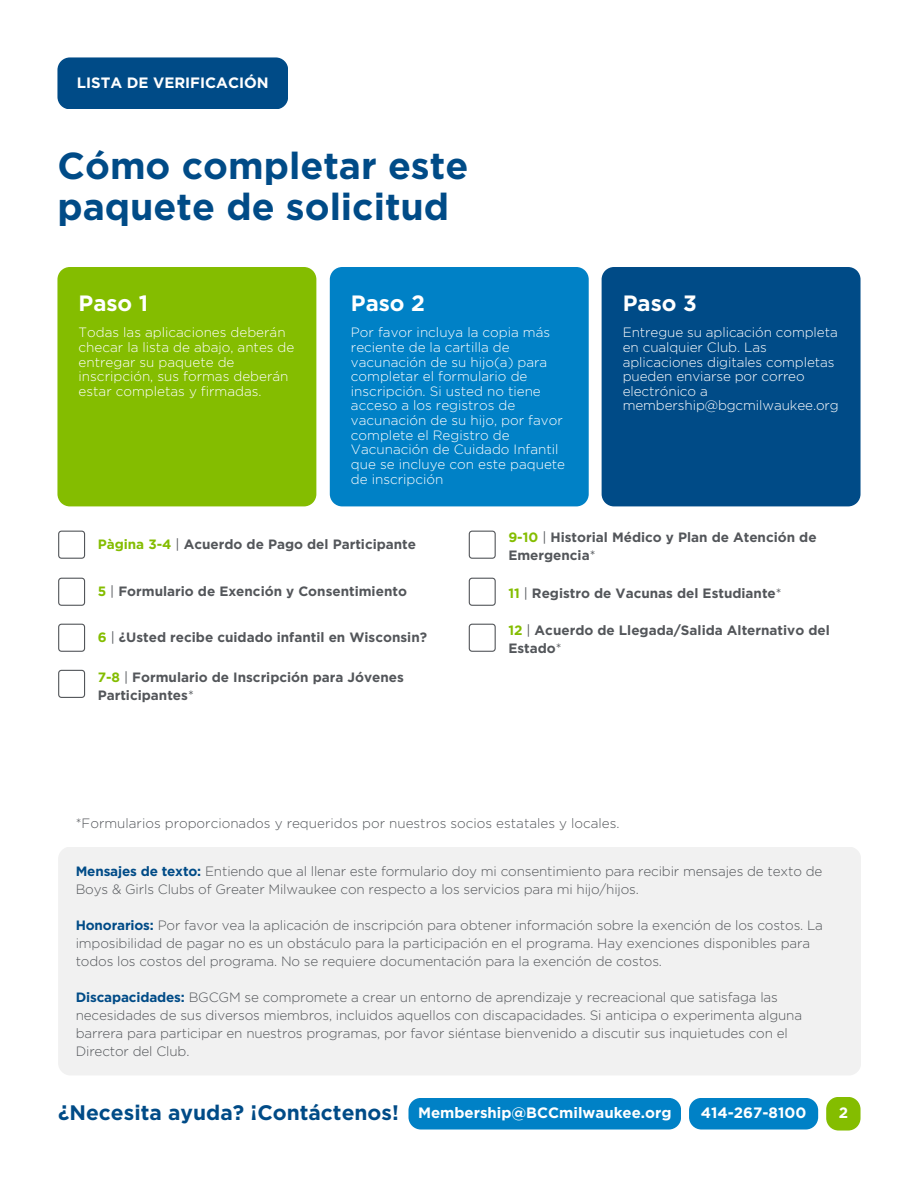
<style>
.page{position:relative;width:918px;height:1188px;background:#fff}
.page>*{position:absolute;margin:0;border:0;box-sizing:border-box;transform-origin:0 0}
.t1{font:700 37.5px/41.7px "Gotham";color:#004b87}
.t2{font:700 22.2px "Gotham";color:#fff}
.t3{font:700 21px "Gotham";color:#004b87}
.t4{font:700 15px "Gotham";color:#fff}
.t5{font:300 13.5px/18px "Gotham";letter-spacing:-.01em;color:#53565a}
.t6{font:300 13.5px/14.7px "Gotham";color:#fff}
.t7{font:700 13.5px/18px "Gotham";color:#53565a}
.s1{color:#84bd00}
.s2{font-weight:400}
.s3{font-weight:700;color:#004b87}
</style>
<div class="page">
<div style="left:826px;top:1097px;width:34px;height:34px;background:#84bd00;border-radius:12px"></div>
<div style="left:57px;top:57px;width:231px;height:52px;background:#004b87;border-radius:12px"></div>
<svg style="left:58px;top:531px;width:27px;height:28px"></svg>
<div style="left:57px;top:267px;width:259px;height:239px;background:#84bd00"></div>
<div style="left:330px;top:267px;width:259px;height:239px;background:#0081c6"></div>
<div style="left:602px;top:267px;width:259px;height:239px;background:#004b87"></div>
<svg style="left:58px;top:578px;width:27px;height:28px"></svg>
<svg style="left:469px;top:531px;width:27px;height:28px"></svg>
<svg style="left:469px;top:578px;width:27px;height:28px"></svg>
<svg style="left:469px;top:624px;width:27px;height:28px"></svg>
<svg style="left:58px;top:624px;width:27px;height:28px"></svg>
<div style="left:58px;top:847px;width:803px;height:228px;background:#f1f1f1;border-radius:12px"></div>
<div style="left:408px;top:1098px;width:273px;height:32px;background:#0081c6;border-radius:12px"></div>
<div style="left:689px;top:1098px;width:129px;height:32px;background:#0081c6;border-radius:12px"></div>
<svg style="left:58px;top:670px;width:27px;height:28px"></svg>
<h1 class="t4" style="left:77px;top:73px;width:193px">LISTA DE VERIFICACIÓN</h1>
<h2 class="t1" style="left:57px;top:144px;width:412px">Cómo completar este paquete de solicitud</h2>
<h2 class="t2" style="left:79px;top:290px;width:71px">Paso 1</h2>
<p class="t2" style="left:351px;top:290px;width:76px">Paso 2</p>
<h2 class="t2" style="left:623px;top:290px;width:76px">Paso 3</h2>
<p class="t6" style="left:79px;top:325px;width:217px">Todas las aplicaciones deberán checar la lista de abajo, antes de entregar su paquete de inscripción, sus formas deberán estar completas y firmadas.</p>
<p class="t6" style="left:351px;top:325px;width:216px">Por favor incluya la copia más reciente de la cartilla de vacunación de su hijo(a) para completar el formulario de inscripción. Si usted no tiene acceso a los registros de vacunación de su hijo, por favor complete el Registro de<br>Vacunación de Cuidado Infantil que se incluye con este paquete de inscripción</p>
<p class="t6" style="left:623px;top:325px;width:218px">Entregue su aplicación completa en cualquier Club. Las aplicaciones digitales completas pueden enviarse por correo electrónico a membership@bgcmilwaukee.org</p>
<p class="t7" style="left:98px;top:535px;width:320px"><span class="s1">Pàgina 3-4</span> <span class="s2">|</span> Acuerdo de Pago del Participante</p>
<p class="t7" style="left:98px;top:582px;width:311px"><span class="s1">5</span> <span class="s2">|</span> Formulario de Exención y Consentimiento</p>
<p class="t7" style="left:98px;top:628px;width:331px"><span class="s1">6</span> <span class="s2">|</span> ¿Usted recibe cuidado infantil en Wisconsin?</p>
<p class="t7" style="left:98px;top:668px;width:308px"><span class="s1">7-8</span> <span class="s2">|</span> Formulario de Inscripción para Jóvenes<br>Participantes<span class="s2">*</span></p>
<p class="t7" style="left:508px;top:529px;width:310px"><span class="s1">9-10</span> <span class="s2">|</span> Historial Médico y Plan de Atención de<br>Emergencia<span class="s2">*</span></p>
<p class="t7" style="left:508px;top:585px;width:275px"><span class="s1">11</span> <span class="s2">|</span> Registro de Vacunas del Estudiante<span class="s2">*</span></p>
<p class="t7" style="left:508px;top:622px;width:323px"><span class="s1">12</span> <span class="s2">|</span> Acuerdo de Llegada/Salida Alternativo del<br>Estado<span class="s2">*</span></p>
<h4 class="t5" style="left:76px;top:814px;width:545px">*Formularios proporcionados y requeridos por nuestros socios estatales y locales.</h4>
<p class="t5" style="left:76px;top:862px;width:748px"><span class="s3">Mensajes de texto:</span> Entiendo que al llenar este formulario doy mi consentimiento para recibir mensajes de texto de<br>Boys &amp; Girls Clubs of Greater Milwaukee con respecto a los servicios para mi hijo/hijos.</p>
<p class="t5" style="left:76px;top:916px;width:749px"><span class="s3">Honorarios:</span> Por favor vea la aplicación de inscripción para obtener información sobre la exención de los costos. La imposibilidad de pagar no es un obstáculo para la participación en el programa. Hay exenciones disponibles para todos los costos del programa. No se requiere documentación para la exención de costos.</p>
<p class="t5" style="left:76px;top:988px;width:728px"><span class="s3">Discapacidades:</span> BGCGM se compromete a crear un entorno de aprendizaje y recreacional que satisfaga las necesidades de sus diversos miembros, incluidos aquellos con discapacidades. Si anticipa o experimenta alguna barrera para participar en nuestros programas, por favor siéntase bienvenido a discutir sus inquietudes con el Director del Club.</p>
<p class="t3" style="left:58px;top:1100px;width:342px">¿Necesita ayuda? ¡Contáctenos!</p>
<h2 class="t4" style="left:418px;top:1104px;width:255px">Membership@BCCmilwaukee.org</h2>
<h4 class="t4" style="left:701px;top:1104px;width:107px">414-267-8100</h4>
<h3 class="t4" style="left:839px;top:1104px;width:11px">2</h3>
</div>
